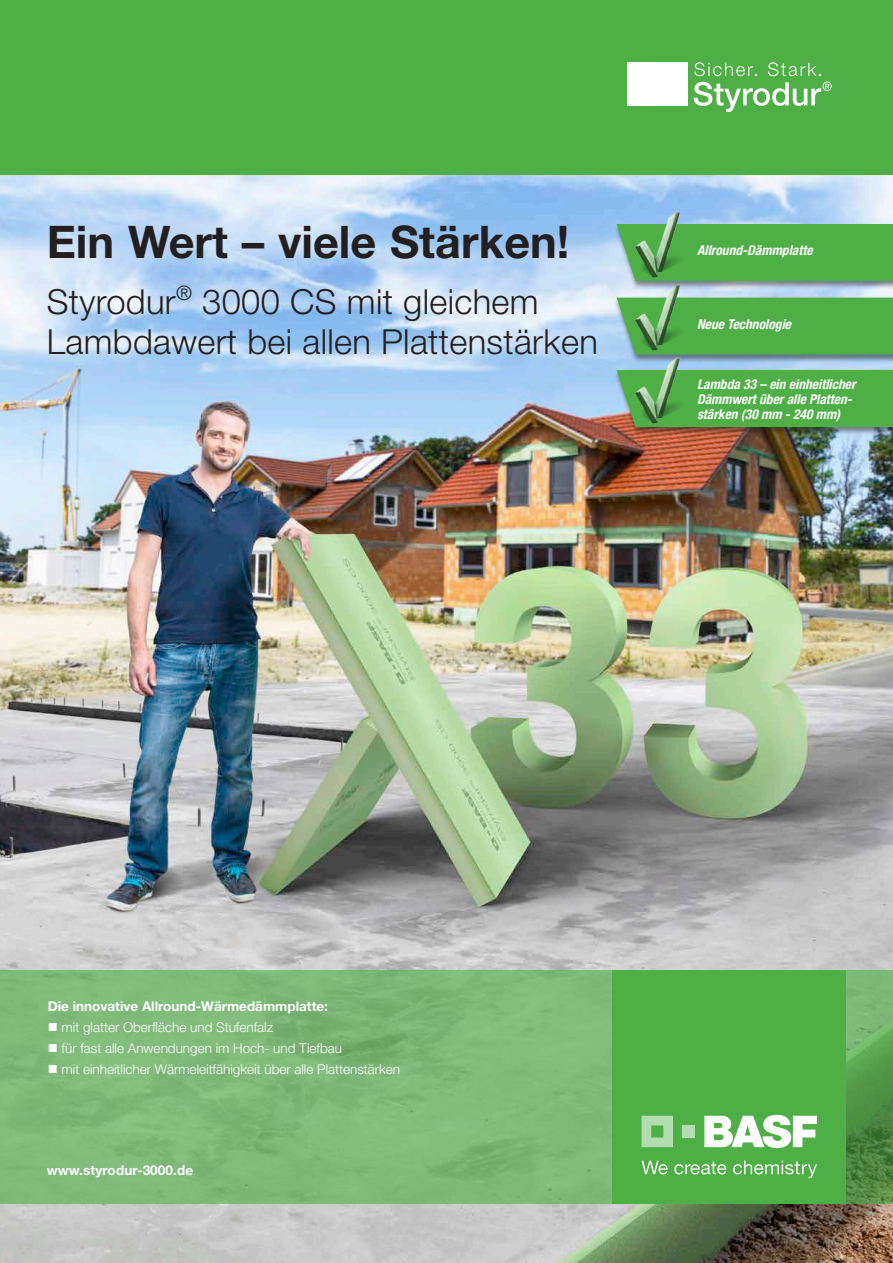
<style>
.page{position:relative;width:893px;height:1263px;background:#fff}
.page>*{position:absolute;margin:0;border:0;box-sizing:border-box;transform-origin:0 0}
.t1{font:700 45px "Helvetica Neue";color:#231f20}
.t2{font:300 34.5px/40.5px "Helvetica Neue";letter-spacing:.01em;color:#231f20}
.t3{font:300 13.5px "Helvetica Neue";color:#fff}
.t4{font:italic 700 condensed 13.5px/15px "Helvetica Neue";color:#fff}
.t5{font:700 13.5px "Helvetica Neue";color:#fff}
</style>
<div class="page">
<img style="left:0;top:174px;width:893px;height:1089px">
<svg style="left:0;top:969px;width:893px;height:234px;background:#7db778"></svg>
<div style="left:612px;top:969px;width:234px;height:234px;background:#4daf45"></div>
<svg style="left:642px;top:1116px;width:31px;height:31px"></svg>
<div style="left:683px;top:1125px;width:12px;height:12px;background:#b3ddb0"></div>
<svg style="left:704px;top:1115px;width:113px;height:33px"></svg>
<svg style="left:642px;top:1161px;width:26px;height:13px"></svg>
<svg style="left:674px;top:1161px;width:52px;height:13px"></svg>
<svg style="left:733px;top:1161px;width:84px;height:17px"></svg>
<div style="left:0;top:0;width:893px;height:174px;background:#4daf45"></div>
<div style="left:627px;top:62px;width:61px;height:44px;background:#fff"></div>
<svg style="left:694px;top:62px;width:138px;height:50px"></svg>
<div style="left:614px;top:370px;width:279px;height:66px;background:#231f20;opacity:.5"></div>
<div style="left:617px;top:370px;width:276px;height:57px;background:#4daf45"></div>
<div style="left:614px;top:297px;width:279px;height:66px;background:#231f20;opacity:.5"></div>
<div style="left:617px;top:298px;width:276px;height:57px;background:#4daf45"></div>
<img style="left:624px;top:290px;width:77px;height:54px">
<div style="left:614px;top:224px;width:279px;height:66px;background:#231f20;opacity:.5"></div>
<div style="left:617px;top:224px;width:276px;height:57px;background:#4daf45"></div>
<img style="left:624px;top:198px;width:77px;height:89px">
<img style="left:624px;top:344px;width:77px;height:89px">
<h1 class="t1" style="left:47px;top:215px;width:524px">Ein Wert – viele Stärken!</h1>
<h2 class="t2" style="left:47px;top:281px;width:553px">Styrodur<sup>®</sup> 3000 CS mit gleichem<br>Lambdawert bei allen Plattenstärken</h2>
<p class="t4" style="left:697px;top:243px;width:117px">Allround-Dämmplatte</p>
<p class="t4" style="left:697px;top:316px;width:96px">Neue Technologie</p>
<p class="t4" style="left:697px;top:377px;width:160px">Lambda 33 – ein einheitlicher<br>Dämmwert über alle Platten&shy;stärken (30 mm - 240 mm)</p>
<p class="t5" style="left:48px;top:998px;width:282px">Die innovative Allround-Wärmedämmplatte:</p>
<p class="t3" style="left:48px;top:1019px;width:227px">■ mit glatter Oberfläche und Stufenfalz</p>
<p class="t3" style="left:48px;top:1040px;width:296px">■ für fast alle Anwendungen im Hoch- und Tiefbau</p>
<p class="t3" style="left:48px;top:1061px;width:354px">■ mit einheitlicher Wärmeleitfähigkeit über alle Plattenstärken</p>
<p class="t5" style="left:47px;top:1161px;width:148px">www.styrodur-3000.de</p>
</div>
